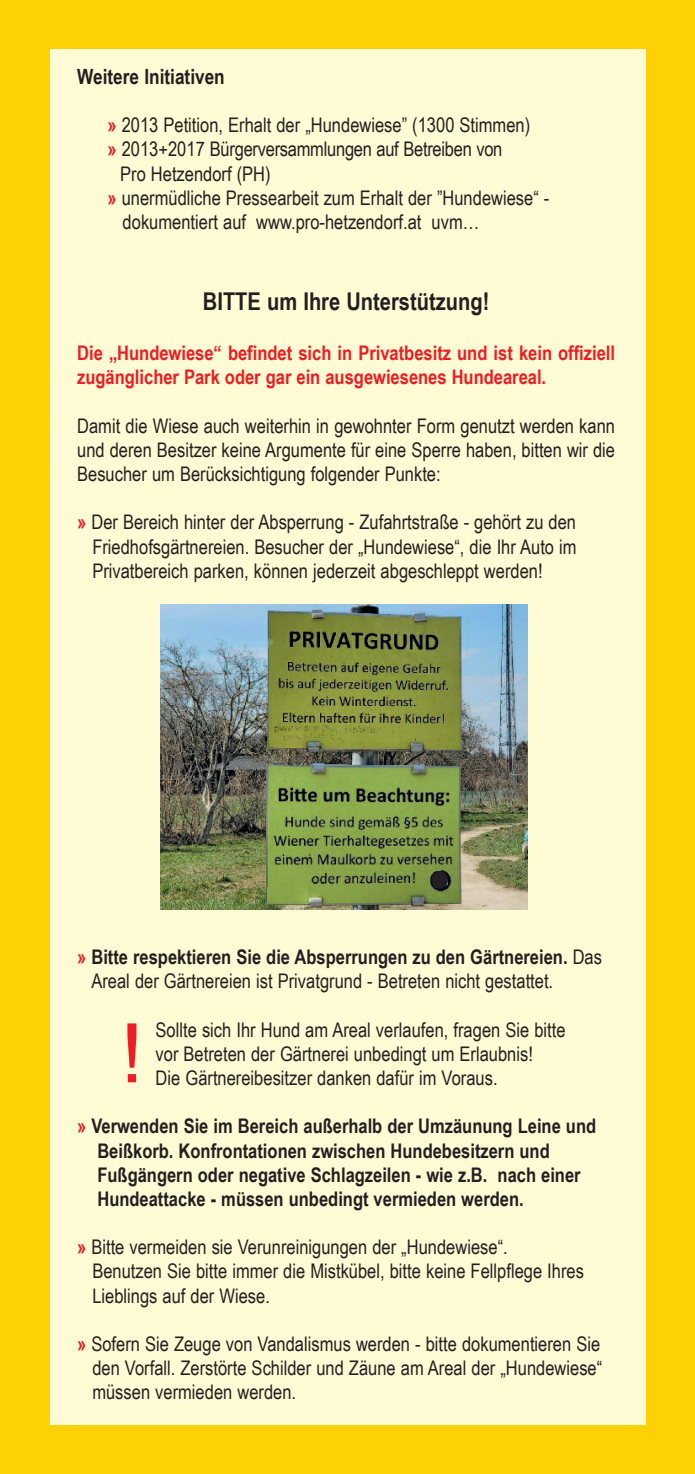
<style>
.page{position:relative;width:695px;height:1474px;background:#fff}
.page>*{position:absolute;margin:0;border:0;box-sizing:border-box;transform-origin:0 0}
.t1{font:82.25px "Arial";color:#ee1d23}
.t2{font:700 24.5px "Arial Narrow";color:#231f20}
.t3{font:700 21px "Arial Narrow";color:#231f20}
.t4{font:20.12px/24.2px "Arial Narrow";color:#231f20;text-align:justify}
.t5{font:700 20.12px/24.2px "Arial Narrow";color:#231f20}
.t6{font:700 20.12px/24.2px "Arial Narrow";color:#ee1d23}
.s1{font-weight:700;color:#ee1d23}
.s2{font-weight:700}
.s3{color:#ee1d23}
</style>
<div class="page">
<div style="left:0;top:0;width:694px;height:1473px;background:#fed105"></div>
<div style="left:50px;top:50px;width:595px;height:1374px;background:#fffbd5"></div>
<img style="left:160px;top:604px;width:367px;height:305px">
<div style="left:431px;top:871px;width:16px;height:17px;background:#231f20;border-radius:50%"></div>
<p class="t3" style="left:77px;top:64px;width:149px">Weitere Initiativen</p>
<p class="t4" style="left:107px;top:113px;width:424px"><span class="s1">»</span> 2013 Petition, Erhalt der „Hundewiese” (1300 Stimmen)</p>
<p class="t4" style="left:107px;top:137px;width:396px"><span class="s1">»</span> 2013+2017 Bürgerversammlungen auf Betreiben von</p>
<p class="t4" style="left:120px;top:161px;width:152px">Pro Hetzendorf (PH)</p>
<p class="t4" style="left:107px;top:185px;width:443px"><span class="s1">»</span> unermüdliche Pressearbeit zum Erhalt der ”Hundewiese“ -</p>
<p class="t4" style="left:123px;top:209px;width:358px">dokumentiert auf www.pro-hetzendorf.at uvm…</p>
<p class="t2" style="left:203px;top:287px;width:288px">BITTE um Ihre Unterstützung!</p>
<p class="t6" style="left:77px;top:341px;width:539px">Die „Hundewiese“ befindet sich in Privatbesitz und ist kein offiziell zugänglicher Park oder gar ein ausgewiesenes Hundeareal.</p>
<p class="t4" style="left:77px;top:413px;width:539px">Damit die Wiese auch weiterhin in gewohnter Form genutzt werden kann und deren Besitzer keine Argumente für eine Sperre haben, bitten wir die Besucher um Berücksichtigung folgender Punkte:</p>
<p class="t4" style="left:92px;top:510px;width:485px;text-indent:-15px"><span class="s1">»</span> Der Bereich hinter der Absperrung - Zufahrtstraße - gehört zu den Friedhofsgärtnereien. Besucher der „Hundewiese“, die Ihr Auto im Privatbereich parken, können jederzeit abgeschleppt werden!</p>
<p class="t4" style="left:91px;top:944px;width:512px;text-indent:-14px"><span class="s1">»</span> <span class="s2">Bitte respektieren Sie die Absperrungen zu den Gärtnereien.</span> Das<br>Areal der Gärtnereien ist Privatgrund - Betreten nicht gestattet.</p>
<p class="t4" style="left:156px;top:1017px;width:411px;text-align:left">Sollte sich Ihr Hund am Areal verlaufen, fragen Sie bitte vor Betreten der Gärtnerei unbedingt um Erlaubnis!<br>Die Gärtnereibesitzer danken dafür im Voraus.</p>
<p class="t5" style="left:97px;top:1114px;width:500px;text-indent:-20px"><span class="s3">»</span> Verwenden Sie im Bereich außerhalb der Umzäunung Leine und Beißkorb. Konfrontationen zwischen Hundebesitzern und Fußgängern oder negative Schlagzeilen - wie z.B. nach einer Hundeattacke - müssen unbedingt vermieden werden.</p>
<p class="t4" style="left:92px;top:1234px;width:493px;text-align:left;text-indent:-15px"><span class="s1">»</span> Bitte vermeiden sie Verunreinigungen der „Hundewiese“.<br>Benutzen Sie bitte immer die Mistkübel, bitte keine Fellpflege Ihres<br>Lieblings auf der Wiese.</p>
<p class="t4" style="left:92px;top:1331px;width:511px;text-indent:-15px"><span class="s1">»</span> Sofern Sie Zeuge von Vandalismus werden - bitte dokumentieren Sie den Vorfall. Zerstörte Schilder und Zäune am Areal der „Hundewiese“ müssen vermieden werden.</p>
<h1 class="t1" style="left:120px;top:1007px;width:24px">!</h1>
</div>
